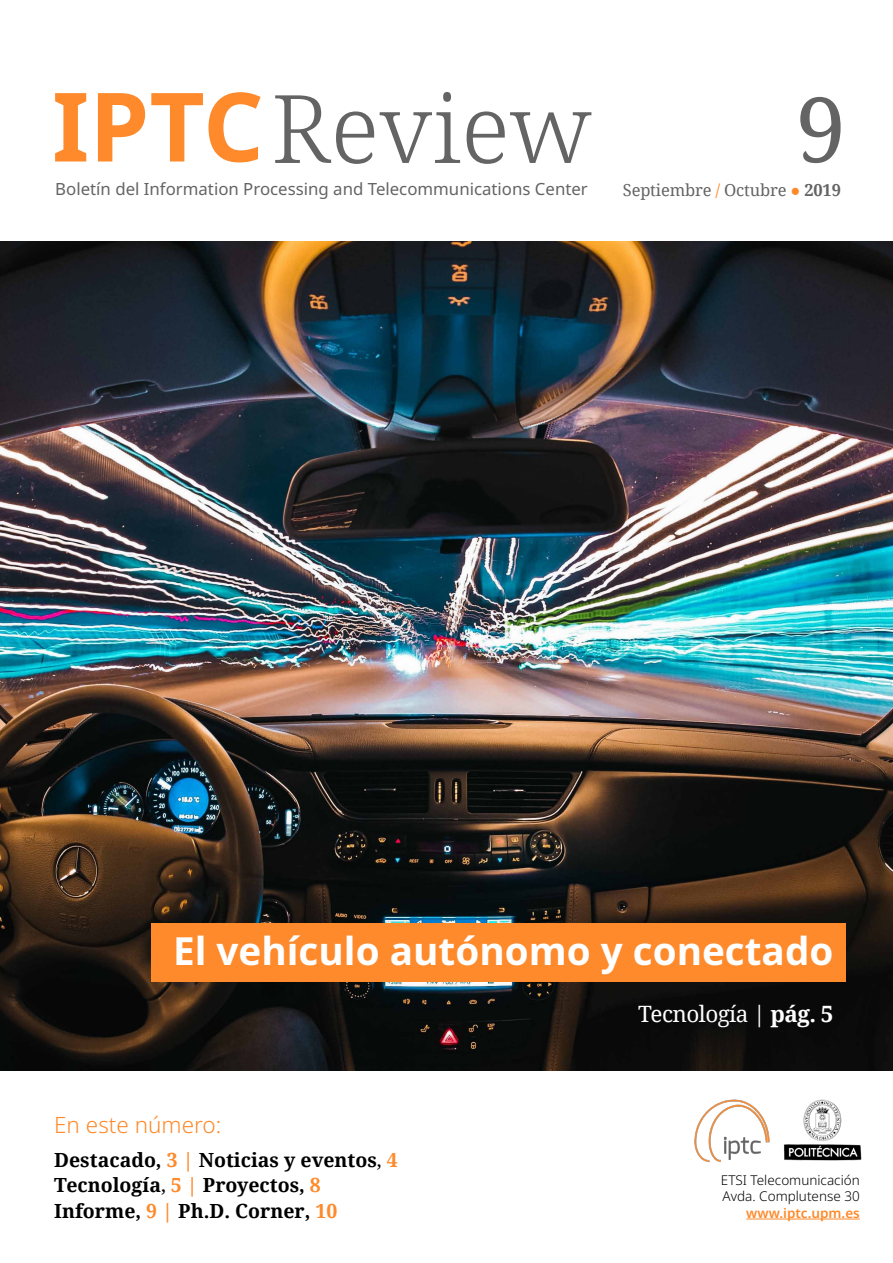
<style>
.page{position:relative;width:893px;height:1263px;background:#fff}
.page>*{position:absolute;margin:0;border:0;box-sizing:border-box;transform-origin:0 0}
.t1{font:300 94.65px "Noto Serif";color:#646464}
.t2{font:90px "Noto Serif";color:#646464}
.t3{font:700 38.7px "Noto Sans";color:#fff}
.t4{font:22.5px "Noto Serif";letter-spacing:-.025em;color:#fff}
.t5{font:300 22.5px "Noto Sans";color:#fe8a2b}
.t6{font:700 19.5px/25.5px "Noto Serif";color:#000}
.t7{font:16.8px "Noto Sans";color:#646464}
.t8{font:16.5px "Noto Serif";letter-spacing:-.01em;color:#646464}
.t9{font:300 13.5px/16.2px "Noto Sans";color:#000}
.t10{font:600 13.5px "Noto Sans";color:#fe8a2b}
.s1{font-family:"Noto Sans";font-weight:700;font-size:95.7px;color:#fe8a2b}
.s2{color:#fe8a2b}
.s3{font-weight:700}
.s4{font-weight:400}
</style>
<div class="page">
<hr style="left:746px;top:1219px;width:114px;height:1px;background:#fe8a2b">
<img style="left:0;top:242px;width:893px;height:828px">
<img style="left:694px;top:1099px;width:76px;height:64px">
<img style="left:783px;top:1099px;width:79px;height:62px">
<div style="left:152px;top:923px;width:694px;height:59px;background:#fe8a2b"></div>
<h1 class="t1" style="left:52px;top:65px;width:541px"><span class="s1">iptc</span>Review</h1>
<h2 class="t2" style="left:796px;top:68px;width:52px">9</h2>
<p class="t7" style="left:55px;top:177px;width:534px">Boletín del Information Processing and Telecommunications Center</p>
<p class="t8" style="left:623px;top:178px;width:220px">Septiembre <span class="s2">/</span> Octubre <span class="s2">●</span> <span class="s3">2019</span></p>
<h3 class="t3" style="left:173px;top:923px;width:662px">El vehículo autónomo y conectado</h3>
<p class="t4" style="left:638px;top:998px;width:197px">Tecnología | <span class="s3">pág. 5</span></p>
<p class="t5" style="left:54px;top:1109px;width:169px">En este número:</p>
<p class="t6" style="left:54px;top:1146px;width:345px">Destacado, <span class="s2">3 |</span> Noticias y eventos<span class="s4">,</span> <span class="s2">4<br></span>Tecnología<span class="s4">,</span> <span class="s2">5 |</span> Proyectos, <span class="s2">8<br></span>Informe, <span class="s2">9 |</span> Ph.D. Corner, <span class="s2">10</span></p>
<p class="t9" style="left:721px;top:1172px;width:140px">ETSI Telecomunicación<br>Avda. Complutense 30</p>
<p class="t10" style="left:746px;top:1203px;width:115px">www.iptc.upm.es</p>
</div>
